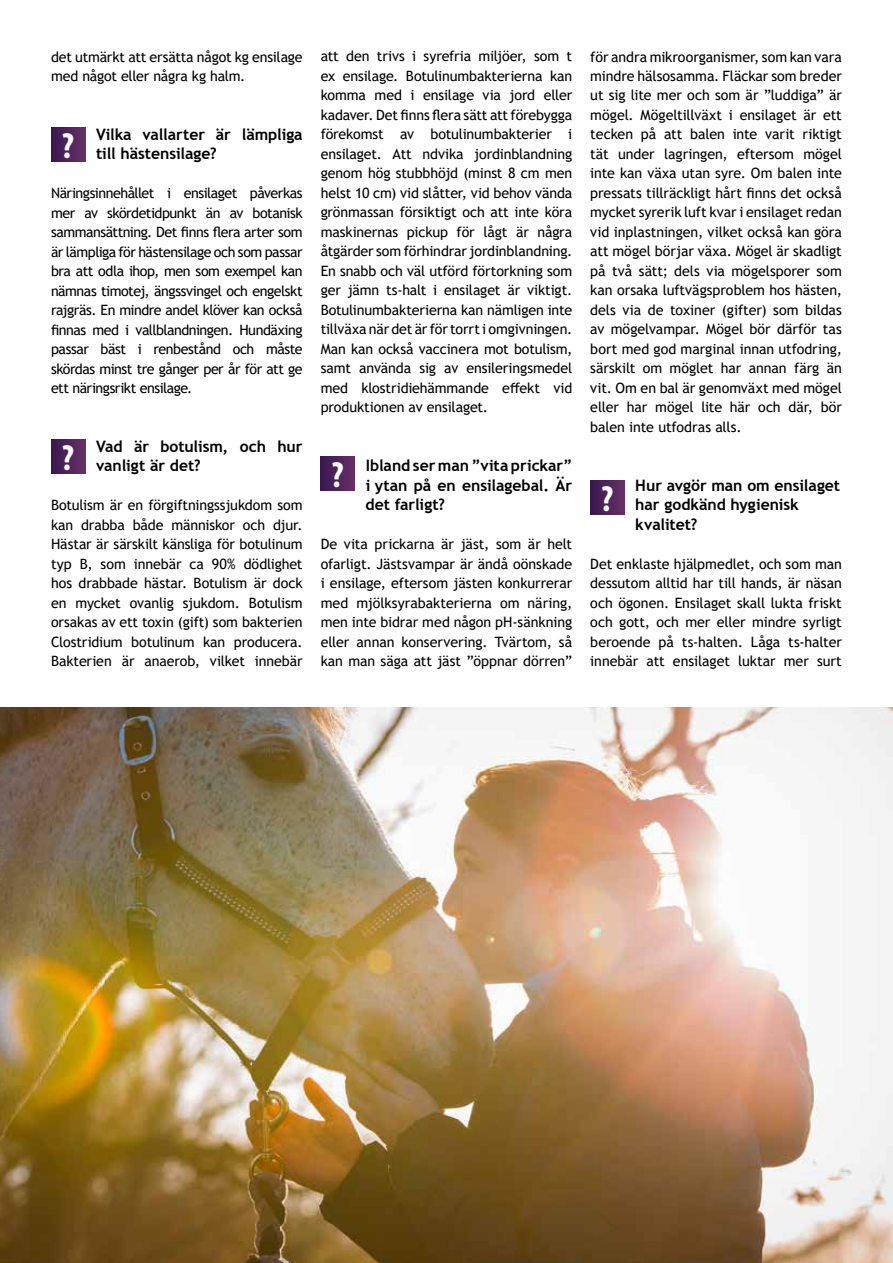
<style>
.page{position:relative;width:893px;height:1263px;background:#fff}
.page>*{position:absolute;margin:0;border:0;box-sizing:border-box;transform-origin:0 0}
.t1{font:700 condensed 36.45px "Myriad Pro";color:#fff}
.t2{font:700 15.75px/19.5px "Trebuchet MS";letter-spacing:-.005em;color:#000}
.t3{font:14.25px/19.5px "Trebuchet MS";letter-spacing:-.01em;color:#000;text-align:justify}
</style>
<div class="page">
<div style="left:51px;top:128px;width:34px;height:34px;background:linear-gradient(to right,#3a1750,#652f66)"></div>
<div style="left:51px;top:439px;width:34px;height:34px;background:linear-gradient(to right,#3a1750,#652f66)"></div>
<div style="left:321px;top:456px;width:34px;height:34px;background:linear-gradient(to right,#3a1750,#653066)"></div>
<img style="left:0;top:707px;width:893px;height:556px">
<div style="left:590px;top:480px;width:34px;height:34px;background:linear-gradient(to right,#391750,#642f65)"></div>
<p class="t3" style="left:51px;top:47px;width:253px">det utmärkt att ersätta något kg ensilage med något eller några kg halm.</p>
<p class="t2" style="left:96px;top:124px;width:208px">Vilka vallarter är lämpliga till hästensilage?</p>
<p class="t3" style="left:51px;top:183px;width:253px">Näringsinnehållet i ensilaget påverkas mer av skördetidpunkt än av botanisk sammansättning. Det finns flera arter som är lämpliga för hästensilage och som passar bra att odla ihop, men som exempel kan nämnas timotej, ängssvingel och engelskt rajgräs. En mindre andel klöver kan också finnas med i vallblandningen. Hundäxing passar bäst i renbestånd och måste skördas minst tre gånger per år för att ge ett näringsrikt ensilage.</p>
<h1 class="t1" style="left:62px;top:123px;width:14px">?</h1>
<p class="t2" style="left:96px;top:436px;width:208px">Vad är botulism, och hur vanligt är det?</p>
<p class="t3" style="left:51px;top:495px;width:253px">Botulism är en förgiftningssjukdom som kan drabba både människor och djur.<br>Hästar är särskilt känsliga för botulinum typ B, som innebär ca 90% dödlighet hos drabbade hästar. Botulism är dock en mycket ovanlig sjukdom. Botulism orsakas av ett toxin (gift) som bakterien Clostridium botulinum kan producera.<br>Bakterien är anaerob, vilket innebär</p>
<h1 class="t1" style="left:62px;top:435px;width:14px">?</h1>
<p class="t3" style="left:321px;top:47px;width:253px">att den trivs i syrefria miljöer, som t ex ensilage. Botulinumbakterierna kan komma med i ensilage via jord eller kadaver. Det finns flera sätt att förebygga förekomst av botulinumbakterier i ensilaget. Att ndvika jordinblandning genom hög stubbhöjd (minst 8 cm men helst 10 cm) vid slåtter, vid behov vända grönmassan försiktigt och att inte köra maskinernas pickup för lågt är några åtgärder som förhindrar jordinblandning.<br>En snabb och väl utförd förtorkning som ger jämn ts-halt i ensilaget är viktigt.<br>Botulinumbakterierna kan nämligen inte tillväxa när det är för torrt i omgivningen.<br>Man kan också vaccinera mot botulism, samt använda sig av ensileringsmedel med klostridiehämmande effekt vid produktionen av ensilaget.</p>
<p class="t2" style="left:366px;top:456px;width:208px;text-align:justify">Ibland ser man ”vita prickar” i ytan på en ensilagebal. Är det farligt?</p>
<p class="t3" style="left:321px;top:534px;width:253px">De vita prickarna är jäst, som är helt ofarligt. Jästsvampar är ändå oönskade i ensilage, eftersom jästen konkurrerar med mjölksyrabakterierna om näring, men inte bidrar med någon pH-sänkning eller annan konservering. Tvärtom, så kan man säga att jäst ”öppnar dörren”</p>
<h1 class="t1" style="left:332px;top:452px;width:14px">?</h1>
<p class="t3" style="left:590px;top:47px;width:253px">för andra mikroorganismer, som kan vara mindre hälsosamma. Fläckar som breder ut sig lite mer och som är ”luddiga” är mögel. Mögeltillväxt i ensilaget är ett tecken på att balen inte varit riktigt tät under lagringen, eftersom mögel inte kan växa utan syre. Om balen inte pressats tillräckligt hårt finns det också mycket syrerik luft kvar i ensilaget redan vid inplastningen, vilket också kan göra att mögel börjar växa. Mögel är skadligt på två sätt; dels via mögelsporer som kan orsaka luftvägsproblem hos hästen, dels via de toxiner (gifter) som bildas av mögelvampar. Mögel bör därför tas bort med god marginal innan utfodring, särskilt om möglet har annan färg än vit. Om en bal är genomväxt med mögel eller har mögel lite här och där, bör balen inte utfodras alls.</p>
<p class="t2" style="left:635px;top:475px;width:206px">Hur avgör man om ensilaget har godkänd hygienisk kvalitet?</p>
<p class="t3" style="left:590px;top:554px;width:253px">Det enklaste hjälpmedlet, och som man dessutom alltid har till hands, är näsan och ögonen. Ensilaget skall lukta friskt och gott, och mer eller mindre syrligt beroende på ts-halten. Låga ts-halter innebär att ensilaget luktar mer surt</p>
<h1 class="t1" style="left:601px;top:476px;width:14px">?</h1>
</div>
